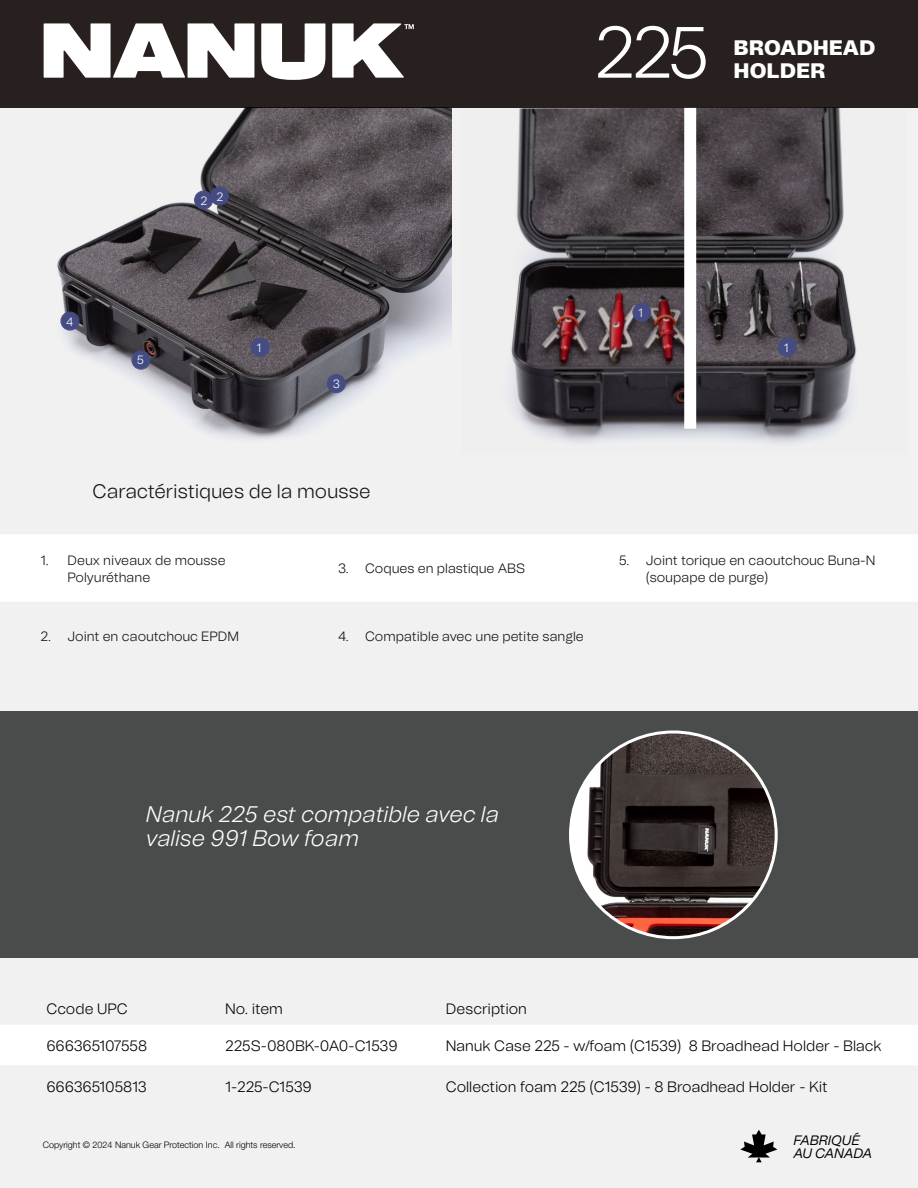
<style>
.page{position:relative;width:918px;height:1188px;background:#f1f1f1}
.page>*{position:absolute;margin:0;border:0;box-sizing:border-box;transform-origin:0 0}
.t1{font:300 72.45px "Tomato Grotesk";color:#fff}
.t2{font:italic 300 22.5px/24px "Tomato Grotesk";color:#fff}
.t3{font:900 21px "Tomato Grotesk";color:#fff}
.t4{font:300 19.5px "Tomato Grotesk";color:#151110}
.t5{font:300 15px "Tomato Grotesk";color:#000}
.t6{font:300 15px "Tomato Grotesk";letter-spacing:-.02em;color:#000}
.t7{font:italic 13.65px/13.5px "Tomato Grotesk";letter-spacing:-.02em;color:#000}
.t8{font:300 13.5px/16.2px "Tomato Grotesk";color:#14100f}
.t9{font:300 12px "Tomato Grotesk";color:#fff}
.t10{font:300 9px "Helvetica Neue LT Std";color:#000}
</style>
<div class="page">
<div style="left:0;top:0;width:918px;height:108px;background:#28201e"></div>
<svg style="left:740px;top:1130px;width:37px;height:32px"></svg>
<svg style="left:44px;top:23px;width:210px;height:55px"></svg>
<svg style="left:261px;top:23px;width:64px;height:57px"></svg>
<svg style="left:332px;top:23px;width:82px;height:55px"></svg>
<div style="left:0;top:712px;width:918px;height:246px;background:#4a4b4b"></div>
<div style="left:0;top:535px;width:918px;height:66px;background:#fff"></div>
<img style="left:511px;top:107px;width:346px;height:337px">
<img style="left:57px;top:108px;width:395px;height:331px">
<div style="left:195px;top:191px;width:17px;height:18px;background:#454c83;border-radius:50%"></div>
<div style="left:194px;top:191px;width:19px;height:18px;border:1px solid #454c83;border-radius:50%"></div>
<div style="left:211px;top:187px;width:17px;height:18px;background:#454c83;border-radius:50%"></div>
<div style="left:210px;top:187px;width:19px;height:18px;border:1px solid #454c83;border-radius:50%"></div>
<div style="left:328px;top:375px;width:17px;height:17px;background:#454c83;border-radius:50%"></div>
<div style="left:327px;top:374px;width:19px;height:19px;border:1px solid #454c83;border-radius:50%"></div>
<div style="left:132px;top:351px;width:18px;height:18px;background:#454c83;border-radius:50%"></div>
<div style="left:132px;top:351px;width:18px;height:18px;border:1px solid #454c83;border-radius:50%"></div>
<div style="left:633px;top:303px;width:18px;height:18px;background:#454c83;border-radius:50%"></div>
<div style="left:633px;top:303px;width:18px;height:19px;border:1px solid #454c83;border-radius:50%"></div>
<div style="left:778px;top:338px;width:18px;height:18px;background:#454c83;border-radius:50%"></div>
<div style="left:778px;top:338px;width:19px;height:18px;border:1px solid #454c83;border-radius:50%"></div>
<div style="left:251px;top:338px;width:18px;height:18px;background:#454c83;border-radius:50%"></div>
<div style="left:251px;top:338px;width:18px;height:18px;border:1px solid #454c83;border-radius:50%"></div>
<div style="left:61px;top:312px;width:18px;height:18px;background:#454c83;border-radius:50%"></div>
<div style="left:61px;top:312px;width:18px;height:18px;border:1px solid #454c83;border-radius:50%"></div>
<div style="left:0;top:1025px;width:918px;height:40px;background:#fff"></div>
<img style="left:571px;top:732px;width:205px;height:206px;border-radius:103px">
<div style="left:684px;top:108px;width:12px;height:321px;background:#fff"></div>
<h1 class="t1" style="left:594px;top:3px;width:117px">225</h1>
<h3 class="t3" style="left:734px;top:32px;width:143px">BROADHEAD</h3>
<h3 class="t3" style="left:734px;top:55px;width:93px">HOLDER</h3>
<p class="t9" style="left:200px;top:190px;width:24px">2 2</p>
<p class="t9" style="left:66px;top:314px;width:9px">4</p>
<p class="t9" style="left:137px;top:352px;width:9px">5</p>
<p class="t9" style="left:638px;top:305px;width:6px">1</p>
<p class="t9" style="left:257px;top:340px;width:6px">1</p>
<p class="t9" style="left:784px;top:340px;width:6px">1</p>
<p class="t9" style="left:333px;top:376px;width:9px">3</p>
<h3 class="t4" style="left:93px;top:478px;width:279px">Caractéristiques de la mousse</h3>
<p class="t8" style="left:68px;top:552px;width:160px;text-indent:-27px">1. Deux niveaux de mousse<br>Polyuréthane</p>
<p class="t8" style="left:338px;top:560px;width:188px">3. Coques en plastique ABS</p>
<p class="t8" style="left:646px;top:552px;width:231px;text-indent:-27px">5. Joint torique en caoutchouc Buna-N (soupape de purge)</p>
<p class="t8" style="left:41px;top:628px;width:200px">2. Joint en caoutchouc EPDM</p>
<p class="t8" style="left:338px;top:628px;width:247px">4. Compatible avec une petite sangle</p>
<h2 class="t2" style="left:146px;top:802px;width:355px">Nanuk 225 est compatible avec la valise 991 Bow foam</h2>
<p class="t5" style="left:46px;top:999px;width:83px">Ccode UPC</p>
<p class="t5" style="left:225px;top:999px;width:59px">No. item</p>
<p class="t5" style="left:446px;top:999px;width:83px">Description</p>
<p class="t6" style="left:46px;top:1036px;width:102px">666365107558</p>
<p class="t5" style="left:225px;top:1036px;width:174px">225S-080BK-0A0-C1539</p>
<p class="t5" style="left:446px;top:1036px;width:437px">Nanuk Case 225 - w/foam (C1539) 8 Broadhead Holder - Black</p>
<p class="t5" style="left:46px;top:1076px;width:102px">666365105813</p>
<p class="t5" style="left:225px;top:1076px;width:88px">1-225-C1539</p>
<p class="t5" style="left:446px;top:1076px;width:384px">Collection foam 225 (C1539) - 8 Broadhead Holder - Kit</p>
<p class="t10" style="left:43px;top:1140px;width:255px">Copyright © 2024 Nanuk Gear Protection Inc. All rights reserved.</p>
<p class="t7" style="left:794px;top:1133px;width:80px">FABRIQUÉ<br>AU CANADA</p>
</div>
